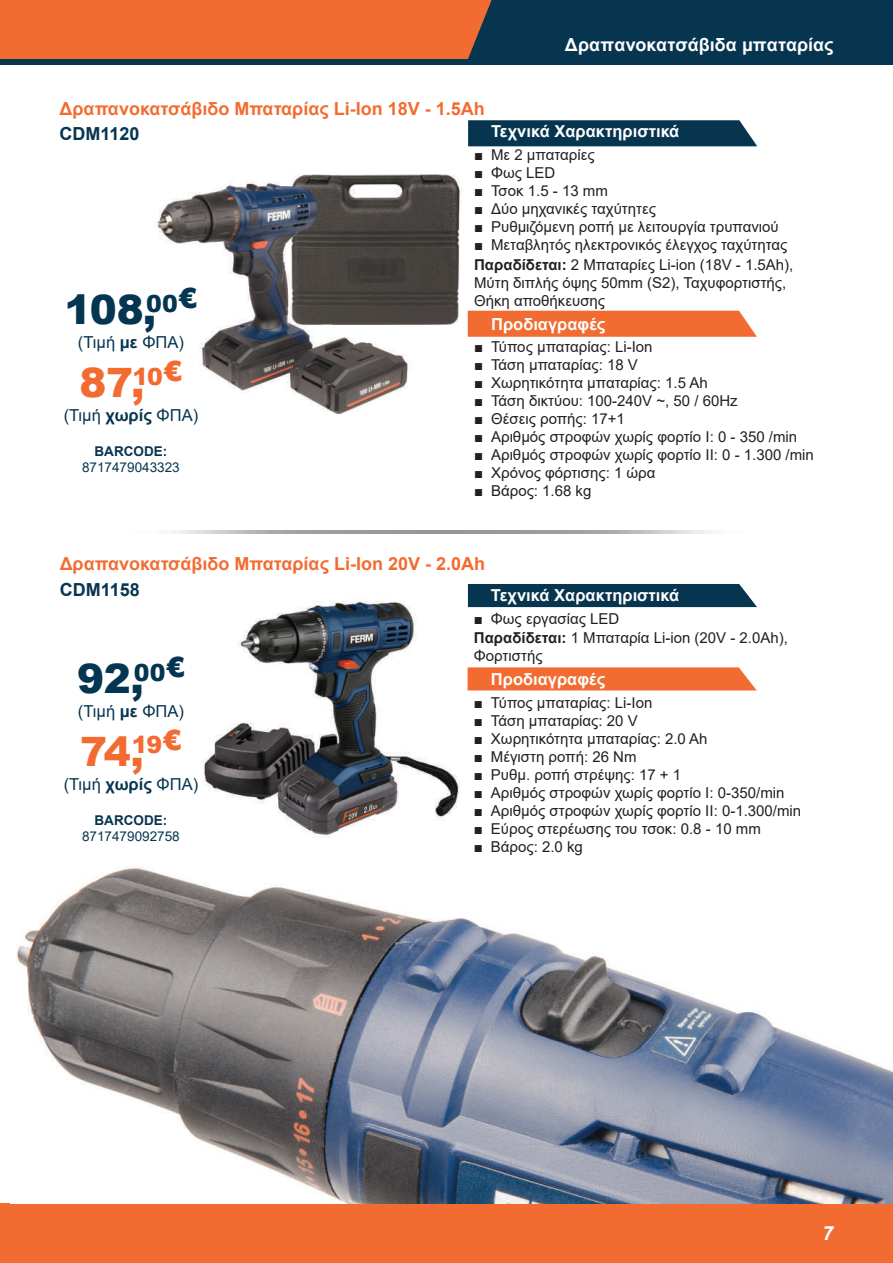
<style>
.page{position:relative;width:893px;height:1263px;background:#fff}
.page>*{position:absolute;margin:0;border:0;box-sizing:border-box;transform-origin:0 0}
.t1{font:900 40.5px "Arial";color:#043651}
.t2{font:900 40.5px "Arial";color:#f26c31}
.t3{font:italic 700 19.5px "Arial";color:#fff}
.t4{font:700 18px "Arial";color:#f26c31}
.t5{font:700 18px "Arial";color:#fff}
.t6{font:700 18px "Arial";color:#073550}
.t7{font:700 16.5px "Arial";color:#fff}
.t8{font:16.5px "Arial";color:#073550}
.t9{font:15px/19.5px "Arial";color:#231f20}
.t10{font:13.5px "Arial";color:#073550}
.t11{font:700 13.5px "Arial";color:#073550}
.s1{font-weight:700}
</style>
<div class="page">
<div style="left:0;top:0;width:893px;height:61px;background:#f26c31"></div>
<div style="left:0;top:1203px;width:893px;height:60px;background:#f26c31"></div>
<div style="left:0;top:59px;width:893px;height:6px;background:#073550"></div>
<div style="left:468px;top:0;width:425px;height:59px;background:#073550"></div>
<svg style="left:468px;top:120px;width:289px;height:26px;background:#113d57"></svg>
<svg style="left:468px;top:311px;width:289px;height:26px;background:#f27139"></svg>
<img style="left:157px;top:174px;width:304px;height:239px">
<div style="left:468px;top:584px;width:289px;height:23px;background:#073550"></div>
<svg style="left:468px;top:667px;width:289px;height:23px;background:#f2733a"></svg>
<img style="left:203px;top:601px;width:256px;height:236px">
<img style="left:16px;top:867px;width:877px;height:336px">
<p class="t5" style="left:565px;top:32px;width:270px">Δραπανοκατσάβιδα μπαταρίας</p>
<p class="t4" style="left:60px;top:96px;width:427px">Δραπανοκατσάβιδο Μπαταρίας Li-Ion 18V - 1.5Ah</p>
<p class="t6" style="left:60px;top:121px;width:82px">CDM1120</p>
<p class="t7" style="left:491px;top:120px;width:190px">Τεχνικά Χαρακτηριστικά</p>
<p class="t9" style="left:474px;top:145px;width:122px">■ Με 2 μπαταρίες</p>
<p class="t9" style="left:474px;top:163px;width:83px">■ Φως LED</p>
<p class="t9" style="left:474px;top:181px;width:135px">■ Τσοκ 1.5 - 13 mm</p>
<p class="t9" style="left:474px;top:199px;width:183px">■ Δύο μηχανικές ταχύτητες</p>
<p class="t9" style="left:474px;top:217px;width:306px">■ Ρυθμιζόμενη ροπή με λειτουργία τρυπανιού</p>
<p class="t9" style="left:474px;top:235px;width:321px">■ Μεταβλητός ηλεκτρονικός έλεγχος ταχύτητας<br><span class="s1">Παραδίδεται:</span> 2 Μπαταρίες Li-ion (18V - 1.5Ah),</p>
<p class="t9" style="left:474px;top:273px;width:314px;line-height:18px">Μύτη διπλής όψης 50mm (S2), Ταχυφορτιστής,<br>Θήκη αποθήκευσης</p>
<p class="t7" style="left:491px;top:312px;width:116px">Προδιαγραφές</p>
<p class="t9" style="left:474px;top:337px;width:180px">■ Τύπος μπαταρίας: Li-Ion</p>
<p class="t9" style="left:474px;top:355px;width:165px">■ Τάση μπαταρίας: 18 V</p>
<p class="t9" style="left:474px;top:373px;width:235px">■ Χωρητικότητα μπαταρίας: 1.5 Ah</p>
<p class="t9" style="left:474px;top:391px;width:265px">■ Τάση δικτύου: 100-240V ~, 50 / 60Hz</p>
<p class="t9" style="left:474px;top:409px;width:152px">■ Θέσεις ροπής: 17+1</p>
<p class="t9" style="left:474px;top:427px;width:325px">■ Αριθμός στροφών χωρίς φορτίο Ι: 0 - 350 /min</p>
<p class="t9" style="left:474px;top:445px;width:341px">■ Αριθμός στροφών χωρίς φορτίο ΙΙ: 0 - 1.300 /min</p>
<p class="t9" style="left:474px;top:463px;width:183px">■ Χρόνος φόρτισης: 1 ώρα</p>
<p class="t9" style="left:474px;top:481px;width:119px">■ Βάρος: 1.68 kg</p>
<h1 class="t1" style="left:65px;top:280px;width:134px">108,<sup>00</sup><sup>€</sup></h1>
<p class="t8" style="left:78px;top:331px;width:107px">(Τιμή <span class="s1">με</span> ΦΠΑ)</p>
<h1 class="t2" style="left:80px;top:353px;width:104px">87,<sup>10</sup><sup>€</sup></h1>
<p class="t8" style="left:64px;top:404px;width:136px">(Τιμή <span class="s1">χωρίς</span> ΦΠΑ)</p>
<p class="t11" style="left:95px;top:442px;width:74px">BARCODE:</p>
<p class="t10" style="left:82px;top:458px;width:99px">8717479043323</p>
<p class="t4" style="left:60px;top:551px;width:427px">Δραπανοκατσάβιδο Μπαταρίας Li-Ion 20V - 2.0Ah</p>
<p class="t6" style="left:60px;top:577px;width:82px">CDM1158</p>
<p class="t7" style="left:491px;top:583px;width:190px">Τεχνικά Χαρακτηριστικά</p>
<p class="t9" style="left:474px;top:609px;width:315px">■ Φως εργασίας LED<br><span class="s1">Παραδίδεται:</span> 1 Μπαταρία Li-ion (20V - 2.0Ah),</p>
<p class="t9" style="left:474px;top:646px;width:70px">Φορτιστής</p>
<p class="t7" style="left:491px;top:668px;width:116px">Προδιαγραφές</p>
<p class="t9" style="left:474px;top:693px;width:180px">■ Τύπος μπαταρίας: Li-Ion</p>
<p class="t9" style="left:474px;top:711px;width:165px">■ Τάση μπαταρίας: 20 V</p>
<p class="t9" style="left:474px;top:729px;width:235px">■ Χωρητικότητα μπαταρίας: 2.0 Ah</p>
<p class="t9" style="left:474px;top:747px;width:164px">■ Μέγιστη ροπή: 26 Nm</p>
<p class="t9" style="left:474px;top:765px;width:209px">■ Pυθμ. ροπή στρέψης: 17 + 1</p>
<p class="t9" style="left:474px;top:783px;width:312px">■ Αριθμός στροφών χωρίς φορτίο Ι: 0-350/min</p>
<p class="t9" style="left:474px;top:801px;width:329px">■ Αριθμός στροφών χωρίς φορτίο ΙI: 0-1.300/min</p>
<p class="t9" style="left:474px;top:819px;width:288px">■ Εύρος στερέωσης του τσοκ: 0.8 - 10 mm</p>
<p class="t9" style="left:474px;top:837px;width:110px">■ Βάρος: 2.0 kg</p>
<h1 class="t1" style="left:77px;top:649px;width:109px">92,<sup>00</sup><sup>€</sup></h1>
<p class="t8" style="left:78px;top:699px;width:107px">(Τιμή <span class="s1">με</span> ΦΠΑ)</p>
<h1 class="t2" style="left:80px;top:722px;width:103px">74,<sup>19</sup><sup>€</sup></h1>
<p class="t8" style="left:64px;top:772px;width:136px">(Τιμή <span class="s1">χωρίς</span> ΦΠΑ)</p>
<p class="t11" style="left:95px;top:811px;width:74px">BARCODE:</p>
<p class="t10" style="left:82px;top:827px;width:99px">8717479092758</p>
<h2 class="t3" style="left:823px;top:1220px;width:12px">7</h2>
</div>
